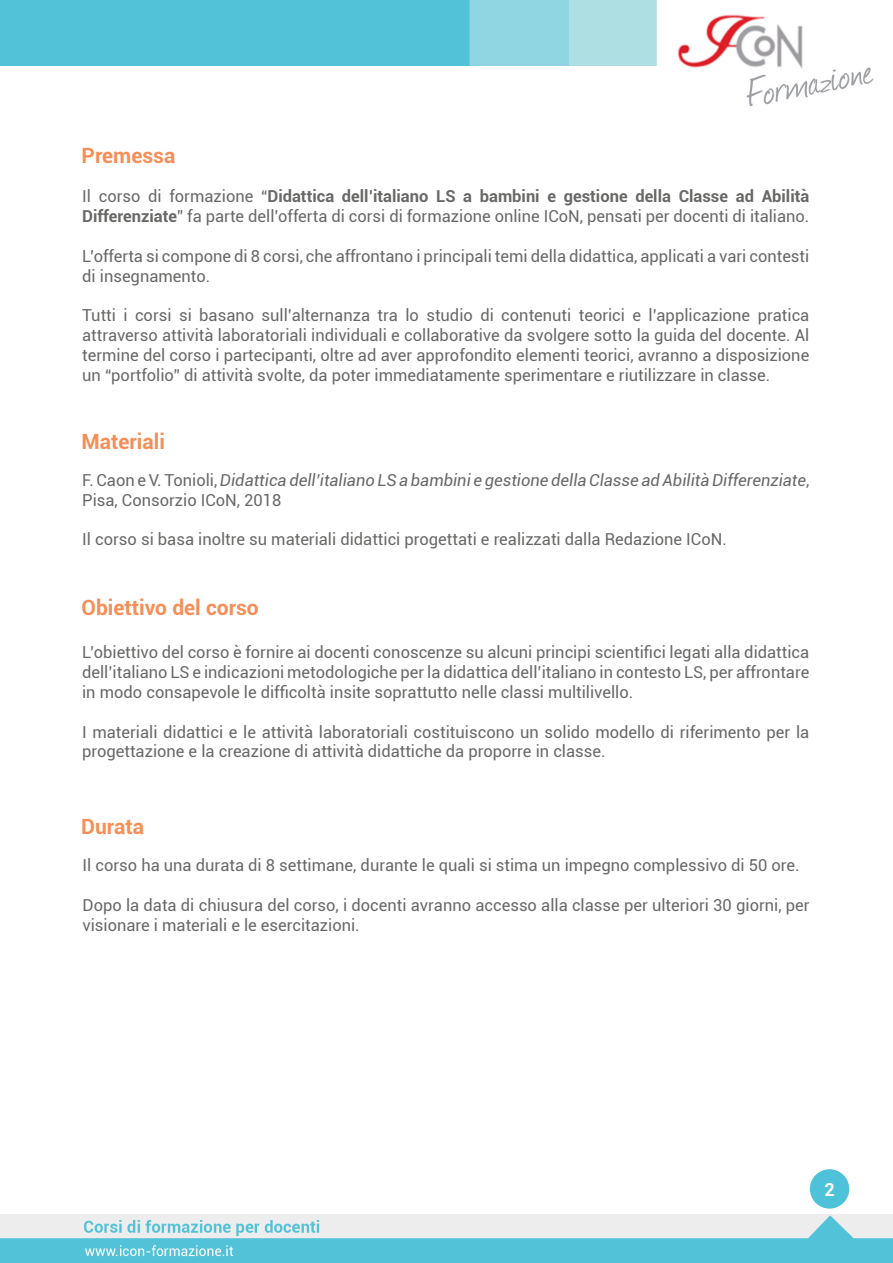
<style>
.page{position:relative;width:893px;height:1263px;background:#fff}
.page>*{position:absolute;margin:0;border:0;box-sizing:border-box;transform-origin:0 0}
.t1{font:700 21px "Roboto";color:#f68e57}
.t2{font:700 18px "Roboto";color:#fff}
.t3{font:16.5px/19.8px "Roboto";color:#686967}
.t4{font:italic 16.5px/19.8px "Roboto";color:#686967}
.s1{font-weight:700}
.s2{font-style:normal}
</style>
<div class="page">
<img style="left:0;top:1214px;width:893px;height:49px">
<div style="left:811px;top:1170px;width:37px;height:38px;background:#4dc2d9;border-radius:50%"></div>
<div style="left:810px;top:1169px;width:39px;height:39px;border:2px solid #4dc2d9;border-radius:50%"></div>
<img style="left:0;top:0;width:874px;height:107px">
<p class="t1" style="left:82px;top:141px;width:95px">Premessa</p>
<p class="t3" style="left:82px;top:186px;width:729px">Il corso di formazione “<span class="s1">Didattica dell’italiano LS a bambini e gestione della Classe ad Abilità<br>Differenziate</span>” fa parte dell’offerta di corsi di formazione online ICoN, pensati per docenti di italiano.</p>
<p class="t3" style="left:82px;top:245px;width:729px">L’offerta si compone di 8 corsi, che affrontano i principali temi della didattica, applicati a vari contesti di insegnamento.</p>
<p class="t3" style="left:82px;top:305px;width:729px;text-align:justify">Tutti i corsi si basano sull’alternanza tra lo studio di contenuti teorici e l’applicazione pratica attraverso attività laboratoriali individuali e collaborative da svolgere sotto la guida del docente. Al termine del corso i partecipanti, oltre ad aver approfondito elementi teorici, avranno a disposizione un “portfolio” di attività svolte, da poter immediatamente sperimentare e riutilizzare in classe.</p>
<p class="t1" style="left:82px;top:426px;width:85px">Materiali</p>
<p class="t4" style="left:82px;top:469px;width:729px"><span class="s2">F. Caon e V. Tonioli,</span> Didattica dell’italiano LS a bambini e gestione della Classe ad Abilità Differenziate<span class="s2">,<br>Pisa, Consorzio ICoN, 2018</span></p>
<p class="t3" style="left:82px;top:529px;width:646px">Il corso si basa inoltre su materiali didattici progettati e realizzati dalla Redazione ICoN.</p>
<p class="t1" style="left:82px;top:593px;width:179px">Obiettivo del corso</p>
<p class="t3" style="left:82px;top:642px;width:729px;text-align:justify">L’obiettivo del corso è fornire ai docenti conoscenze su alcuni principi scientifici legati alla didattica dell’italiano LS e indicazioni metodologiche per la didattica dell’italiano in contesto LS, per affrontare in modo consapevole le difficoltà insite soprattutto nelle classi multilivello.</p>
<p class="t3" style="left:82px;top:721px;width:729px">I materiali didattici e le attività laboratoriali costituiscono un solido modello di riferimento per la progettazione e la creazione di attività didattiche da proporre in classe.</p>
<p class="t1" style="left:81px;top:811px;width:65px">Durata</p>
<p class="t3" style="left:83px;top:855px;width:719px">Il corso ha una durata di 8 settimane, durante le quali si stima un impegno complessivo di 50 ore.</p>
<p class="t3" style="left:83px;top:894px;width:729px">Dopo la data di chiusura del corso, i docenti avranno accesso alla classe per ulteriori 30 giorni, per visionare i materiali e le esercitazioni.</p>
<p class="t2" style="left:825px;top:1176px;width:12px">2</p>
</div>
